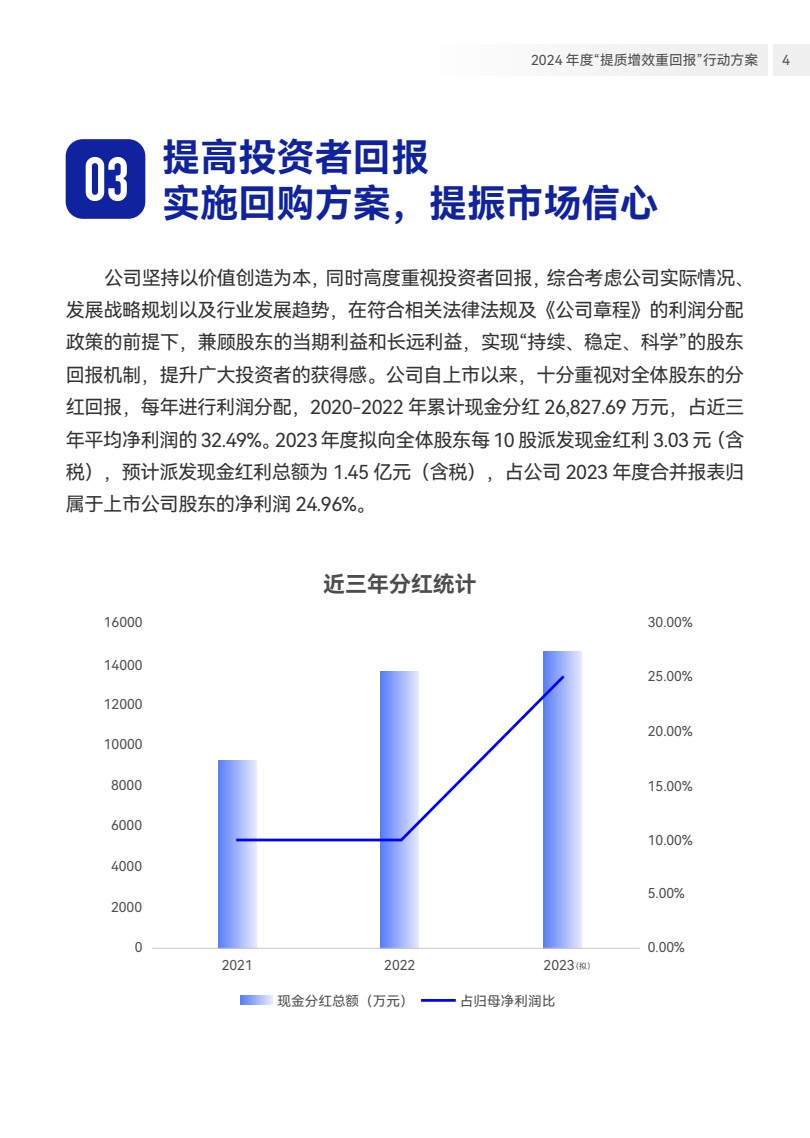
<style>
.page{position:relative;width:810px;height:1138px;background:#fff}
.page>*{position:absolute;margin:0;border:0;box-sizing:border-box;transform-origin:0 0}
.t1{font:700 60.9px "DIN Condensed";color:#fff}
.t2{font:38.15px "Harmony OS Sans SC Bold";color:#10239e}
.t3{font:21.96px "Harmony OS Sans SC Bold";color:#4d4d4d}
.t4{font:19.25px/32.4px "Harmony OS Sans SC";letter-spacing:-.025em;color:#333}
.t5{font:13.83px "Harmony OS Sans SC";color:#4d4d4d}
.t6{font:13.65px "Harmony OS Sans SC";color:#4f4f4f}
.t7{font:7.88px "Harmony OS Sans SC";color:#4f4f4f}
</style>
<div class="page">
<div style="left:413px;top:44px;width:354px;height:31px;background:#f0f0f0"></div>
<div style="left:773px;top:44px;width:36px;height:31px;background:#f0f0f0"></div>
<div style="left:66px;top:139px;width:79px;height:80px;background:#10239e;border-radius:17px"></div>
<svg style="left:240px;top:995px;width:32px;height:10px"></svg>
<div style="left:218px;top:760px;width:38px;height:188px;background:linear-gradient(to right,#587df7,#e1e5fe)"></div>
<svg style="left:381px;top:671px;width:37px;height:276px;background:#9db2fa"></svg>
<div style="left:543px;top:651px;width:38px;height:297px;background:linear-gradient(to right,#567cf7,#dfe4fe)"></div>
<svg style="left:233px;top:672px;width:334px;height:170px"></svg>
<hr style="left:421px;top:999px;width:34px;height:2px;background:#00f">
<hr style="left:152px;top:947px;width:487px;height:1px;background:#ccc">
<p class="t1" style="left:84px;top:138px;width:47px">03</p>
<p class="t2" style="left:162px;top:131px;width:268px">提高投资者回报</p>
<p class="t5" style="left:531px;top:50px;width:228px">2024 年度“提质增效重回报”行动方案</p>
<p class="t5" style="left:782px;top:50px;width:9px">4</p>
<p class="t2" style="left:162px;top:177px;width:497px">实施回购方案，提振市场信心</p>
<p class="t4" style="left:66px;top:261px;width:689px;text-indent:38px">公司坚持以价值创造为本，同时高度重视投资者回报，综合考虑公司实际情况、发展战略规划以及行业发展趋势，在符合相关法律法规及《公司章程》的利润分配政策的前提下，兼顾股东的当期利益和长远利益，实现“持续、稳定、科学”的股东回报机制，提升广大投资者的获得感。公司自上市以来，十分重视对全体股东的分红回报，每年进行利润分配，2020-2022 年累计现金分红 26,827.69 万元，占近三年平均净利润的 32.49%。2023 年度拟向全体股东每 10 股派发现金红利 3.03 元（含税），预计派发现金红利总额为 1.45 亿元（含税），占公司 2023 年度合并报表归属于上市公司股东的净利润 24.96%。</p>
<p class="t3" style="left:323px;top:569px;width:155px">近三年分红统计</p>
<p class="t6" style="left:104px;top:613px;width:40px">16000</p>
<p class="t6" style="left:647px;top:613px;width:46px">30.00%</p>
<p class="t6" style="left:104px;top:655px;width:40px">14000</p>
<p class="t6" style="left:104px;top:694px;width:40px">12000</p>
<p class="t6" style="left:104px;top:734px;width:40px">10000</p>
<p class="t6" style="left:111px;top:775px;width:33px">8000</p>
<p class="t6" style="left:111px;top:815px;width:33px">6000</p>
<p class="t6" style="left:111px;top:856px;width:33px">4000</p>
<p class="t6" style="left:111px;top:897px;width:33px">2000</p>
<p class="t6" style="left:135px;top:937px;width:9px">0</p>
<p class="t6" style="left:222px;top:955px;width:33px">2021</p>
<p class="t6" style="left:384px;top:955px;width:33px">2022</p>
<p class="t6" style="left:543px;top:955px;width:33px">2023</p>
<p class="t7" style="left:571px;top:961px;width:25px">（拟）</p>
<p class="t6" style="left:277px;top:991px;width:138px">现金分红总额（万元）</p>
<p class="t6" style="left:460px;top:991px;width:97px">占归母净利润比</p>
<p class="t6" style="left:647px;top:667px;width:46px">25.00%</p>
<p class="t6" style="left:647px;top:721px;width:46px">20.00%</p>
<p class="t6" style="left:647px;top:776px;width:46px">15.00%</p>
<p class="t6" style="left:647px;top:830px;width:46px">10.00%</p>
<p class="t6" style="left:647px;top:883px;width:38px">5.00%</p>
<p class="t6" style="left:647px;top:937px;width:38px">0.00%</p>
</div>
